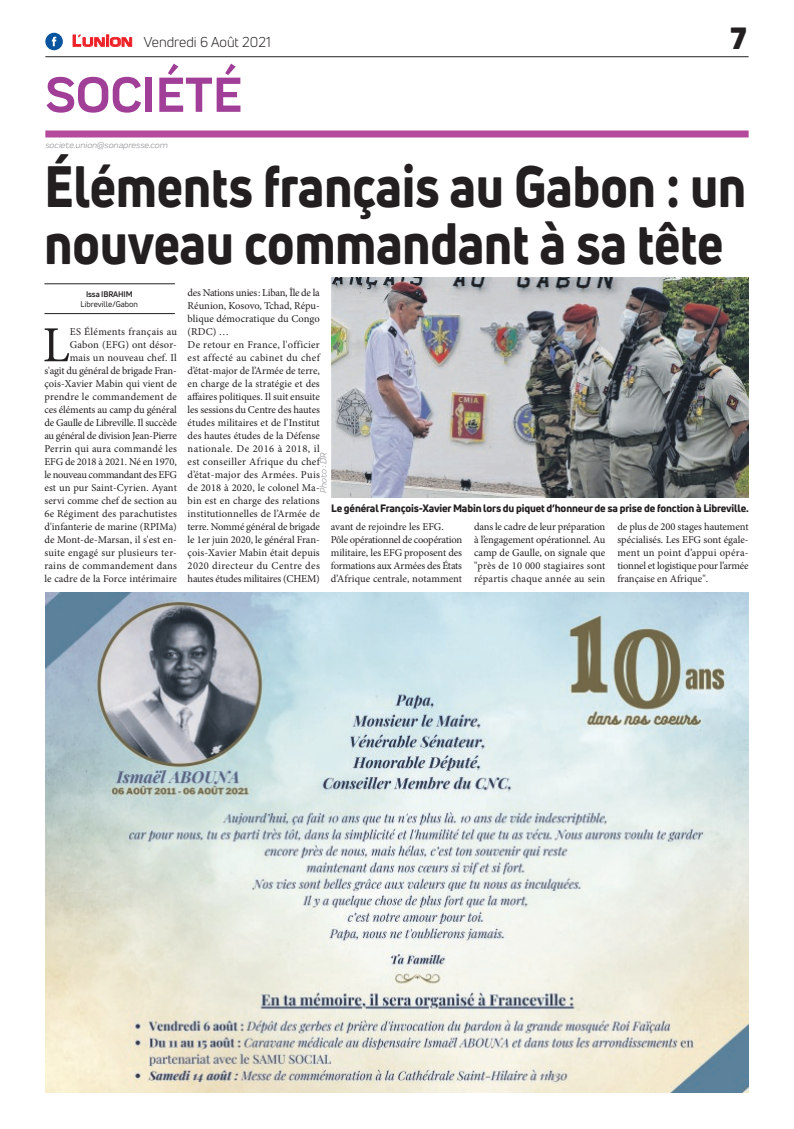
<style>
.page{position:relative;width:794px;height:1129px;background:#fff}
.page>*{position:absolute;margin:0;border:0;box-sizing:border-box;transform-origin:0 0}
.t1{font:800 57px/57px "Uni Neue";color:#231f20;scale:.87 1}
.t2{font:700 51px "Praktika";color:#a13e97}
.t3{font:50.5px "Minion Pro";color:#231f20}
.t4{font:900 30px "Uni Neue";color:#231f20}
.t5{font:14px "Uni Neue";color:#231f20}
.t6{font:10.5px/13px "Minion Pro";color:#231f20}
.t7{font:800 10.5px "Uni Neue";letter-spacing:-.015em;color:#231f20}
.t8{font:italic 9px "Praktika";color:#818386}
.t9{font:8px "Uni Neue";color:#231f20}
.t10{font:700 8px "Uni Neue";letter-spacing:-.02em;color:#231f20}
.s1{font-family:"Eurostile";font-weight:600;font-size:15px;color:#ee1d23}
.s2{font-family:"Eurostile";font-weight:600;font-size:11.4px;color:#ee1d23}
</style>
<div class="page">
<hr style="left:45px;top:56px;width:703px;height:1px;background:#231f20">
<div style="left:45px;top:130px;width:703px;height:7px;background:#b44a9c"></div>
<svg style="left:72px;top:34px;width:60px;height:13px"></svg>
<div style="left:45px;top:33px;width:18px;height:17px;background:#08549e;border-radius:50%"></div>
<svg style="left:52px;top:37px;width:4px;height:9px"></svg>
<img style="left:45px;top:592px;width:703px;height:499px">
<hr style="left:44px;top:313px;width:131px;height:1px;background:#231f20">
<hr style="left:44px;top:283px;width:131px;height:1px;background:#231f20">
<img style="left:331px;top:278px;width:417px;height:219px">
<h3 class="t5" style="left:72px;top:33px;width:200px"><span class="s1">L</span><span class="s2">UNION</span> Vendredi 6 Août 2021</h3>
<h2 class="t2" style="left:45px;top:54px;width:198px">SOCIÉTÉ</h2>
<p class="t8" style="left:45px;top:139px;width:124px">societe.union@sonapresse.com</p>
<h3 class="t4" style="left:730px;top:17px;width:18px">7</h3>
<h1 class="t1" style="left:44px;top:157px;width:808px">Éléments français au Gabon : un nouveau commandant à sa tête</h1>
<p class="t10" style="left:86px;top:289px;width:48px">Issa IBRAHIM</p>
<p class="t9" style="left:81px;top:299px;width:59px">Libreville/Gabon</p>
<p class="t6" style="left:188px;top:286px;width:134px">des Nations unies: Liban, Île de la<br>Réunion, Kosovo, Tchad, Répu&shy;blique démocratique du Congo (RDC) …<br>De retour en France, l'officier est affecté au cabinet du chef d’état-major de l’Armée de terre, en charge de la stratégie et des affaires politiques. Il suit ensuite les sessions du Centre des hautes études militaires et de l’Institut des hautes études de la Défense nationale. De 2016 à 2018, il est conseiller Afrique du chef d’état-major des Armées. Puis de 2018 à 2020, le colonel Ma&shy;bin est en charge des relations institutionnelles de l’Armée de terre. Nommé général de brigade le 1er juin 2020, le général Fran&shy;çois-Xavier Mabin était depuis<br>2020 directeur du Centre des hautes études militaires (CHEM)</p>
<p class="t6" style="left:44px;top:325px;width:134px;text-align:right">ES Éléments français au<br>Gabon (EFG) ont désor-<br>mais un nouveau chef. Il<br>s'agit du général de brigade Fran&shy;çois-Xavier Mabin qui vient de prendre le commandement de ces éléments au camp du général de Gaulle de Libreville. Il succède au général de division Jean-Pierre<br>Perrin qui aura commandé les<br>EFG de 2018 à 2021. Né en 1970, le nouveau commandant des EFG est un pur Saint-Cyrien. Ayant servi comme chef de section au<br>6e Régiment des parachutistes d'infanterie de marine (RPIMa) de Mont-de-Marsan, il s'est en&shy;suite engagé sur plusieurs ter&shy;rains de commandement dans le cadre de la Force intérimaire</p>
<h3 class="t3" style="left:43px;top:311px;width:29px">L</h3>
<p class="t8" style="left:317px;top:492px;width:41px;rotate:-90deg">Photo : DR</p>
<p class="t7" style="left:331px;top:501px;width:419px">Le général François-Xavier Mabin lors du piquet d’honneur de sa prise de fonction à Libreville.</p>
<p class="t6" style="left:331px;top:520px;width:133px">avant de rejoindre les EFG.<br>Pôle opérationnel de coopération militaire, les EFG proposent des formations aux Armées des États d’Afrique centrale, notamment</p>
<p class="t6" style="left:474px;top:520px;width:133px;text-align:justify">dans le cadre de leur préparation à l’engagement opérationnel. Au camp de Gaulle, on signale que "près de 10 000 stagiaires sont répartis chaque année au sein</p>
<p class="t6" style="left:617px;top:520px;width:133px;text-align:justify">de plus de 200 stages hautement spécialisés. Les EFG sont égale&shy;ment un point d’appui opéra&shy;tionnel et logistique pour l’armée française en Afrique".</p>
</div>
